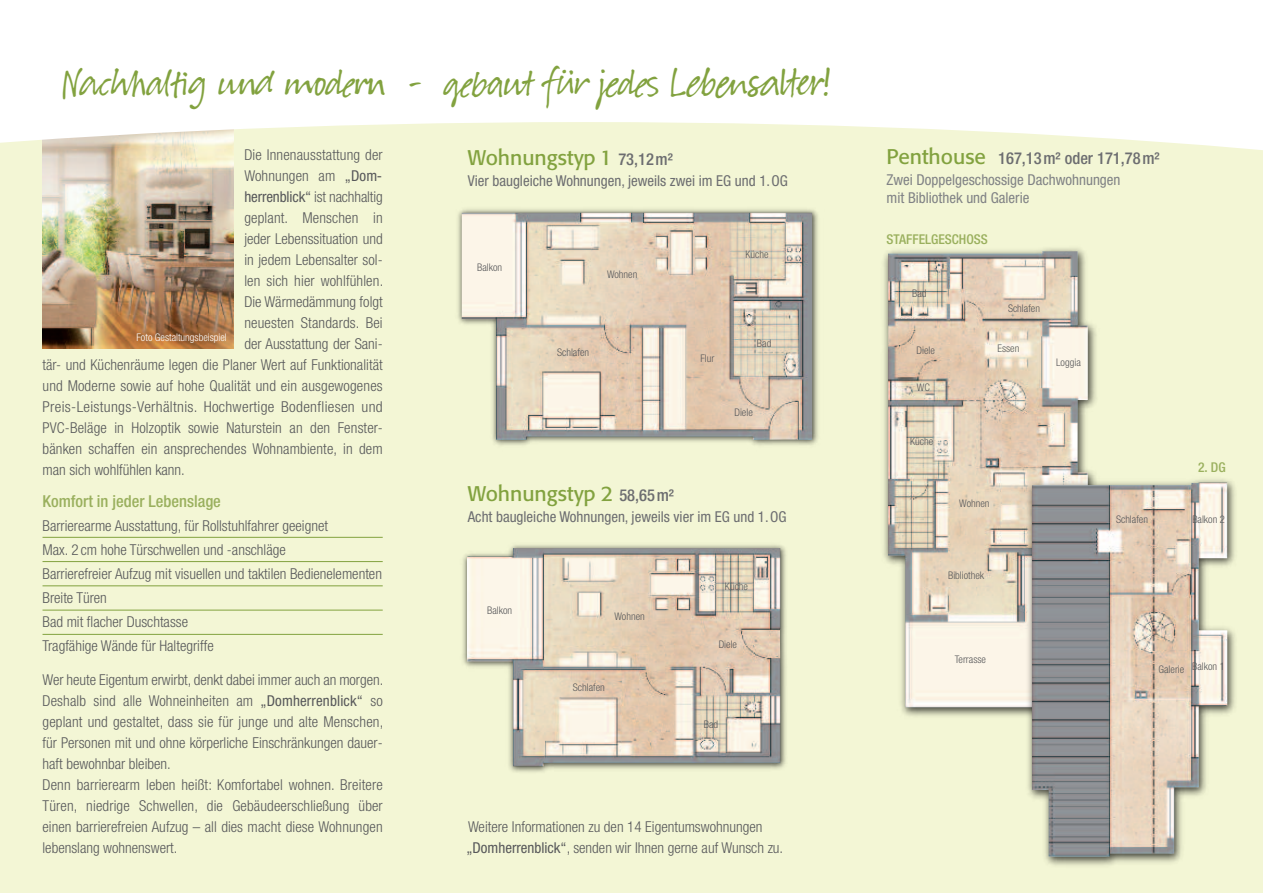
<style>
.page{position:relative;width:1263px;height:893px;background:#f3f6d5}
.page>*{position:absolute;margin:0;border:0;box-sizing:border-box;transform-origin:0 0}
.t1{font:49.5px "Suomi Hand Script";color:#82a23f}
.t2{font:21px "Formata BQ";color:#82a23f}
.t3{font:500 condensed 16.5px "Helvetica Neue LT";color:#6c6d70}
.t4{font:500 condensed 16.5px "Helvetica Neue LT";color:#9ab05e}
.t5{font:300 condensed 15px/21px "Helvetica Neue LT";letter-spacing:.005em;color:#57585a}
.t6{font:condensed 15px "Helvetica Neue LT";color:#6c6d70}
.t7{font:condensed 15px/18px "Helvetica Neue LT";color:#808285}
.t8{font:500 condensed 13.5px "Helvetica Neue LT";color:#9ab05e}
.t9{font:300 condensed 10.5px "Helvetica Neue LT";color:#57585a}
.t10{font:300 condensed 10.5px "Helvetica Neue LT";color:#fff}
.s1{font-weight:400}
.s2{font-family:"Helvetica Neue LT";font-weight:500;font-stretch:condensed;font-size:16.5px;color:#6c6d70}
.s3{font-family:"Formata BQ";font-weight:400;font-stretch:normal;font-size:21px;color:#82a23f}
</style>
<div class="page">
<hr style="left:43px;top:634px;width:340px;height:1px;background:#82a23f">
<hr style="left:43px;top:610px;width:340px;height:1px;background:#82a23f">
<hr style="left:43px;top:585px;width:340px;height:1px;background:#82a23f">
<hr style="left:43px;top:561px;width:340px;height:1px;background:#82a23f">
<hr style="left:43px;top:537px;width:340px;height:1px;background:#82a23f">
<img style="left:43px;top:157px;width:191px;height:192px">
<img style="left:883px;top:248px;width:214px;height:469px">
<img style="left:888px;top:251px;width:200px;height:457px">
<img style="left:1007px;top:467px;width:228px;height:399px">
<img style="left:1032px;top:483px;width:195px;height:374px">
<img style="left:458px;top:209px;width:360px;height:237px">
<img style="left:462px;top:213px;width:350px;height:227px">
<img style="left:462px;top:545px;width:324px;height:227px">
<img style="left:467px;top:548px;width:314px;height:218px">
<svg style="left:0;top:0;width:1263px;height:157px;fill:#fff"></svg>
<h1 class="t1" style="left:62px;top:48px;width:770px">Nachhaltig und moдrn - гbaut für јдs Lebнsaltр!</h1>
<p class="t5" style="left:244px;top:145px;width:140px">Die Innenausstattung der</p>
<p class="t5" style="left:244px;top:166px;width:139px">Wohnungen am <span class="s1">„Dom-</span></p>
<p class="t5" style="left:244px;top:187px;width:140px"><span class="s1">herrenblick“</span> ist nachhaltig</p>
<p class="t5" style="left:244px;top:208px;width:140px">geplant. Menschen in</p>
<p class="t5" style="left:244px;top:229px;width:140px">jeder Lebenssituation und</p>
<p class="t5" style="left:244px;top:250px;width:140px">in jedem Lebensalter sol-</p>
<p class="t5" style="left:244px;top:271px;width:140px">len sich hier wohlfühlen.</p>
<p class="t5" style="left:244px;top:292px;width:140px">Die Wärmedämmung folgt</p>
<p class="t5" style="left:244px;top:313px;width:140px">neuesten Standards. Bei</p>
<p class="t5" style="left:244px;top:334px;width:140px">der Ausstattung der Sani-</p>
<p class="t5" style="left:43px;top:355px;width:342px">tär- und Küchenräume legen die Planer Wert auf Funktionalität</p>
<p class="t5" style="left:43px;top:376px;width:342px">und Moderne sowie auf hohe Qualität und ein ausgewogenes</p>
<p class="t5" style="left:43px;top:397px;width:342px">Preis-Leistungs-Verhältnis. Hochwertige Bodenfliesen und</p>
<p class="t5" style="left:43px;top:418px;width:342px">PVC-Beläge in Holzoptik sowie Naturstein an den Fenster-</p>
<p class="t5" style="left:43px;top:439px;width:342px">bänken schaffen ein ansprechendes Wohnambiente, in dem</p>
<p class="t5" style="left:43px;top:460px;width:144px">man sich wohlfühlen kann.</p>
<p class="t10" style="left:137px;top:334px;width:92px">Foto Gestaltungsbeispiel</p>
<p class="t4" style="left:43px;top:495px;width:180px">Komfort in jeder Lebenslage</p>
<p class="t5" style="left:43px;top:514px;width:341px;line-height:24px">Barrierearme Ausstattung, für Rollstuhlfahrer geeignet<br>Max. 2 cm hohe Türschwellen und -anschläge<br>Barrierefreier Aufzug mit visuellen und taktilen Bedienelementen Breite Türen<br>Bad mit flacher Duschtasse<br>Tragfähige Wände für Haltegriffe</p>
<p class="t5" style="left:43px;top:671px;width:342px">Wer heute Eigentum erwirbt, denkt dabei immer auch an morgen.<br>Deshalb sind alle Wohneinheiten am <span class="s1">„Domherrenblick“</span> so geplant und gestaltet, dass sie für junge und alte Menschen, für Personen mit und ohne körperliche Einschränkungen dauer&shy;haft bewohnbar bleiben.<br>Denn barrierearm leben heißt: Komfortabel wohnen. Breitere Türen, niedrige Schwellen, die Gebäudeerschließung über einen barrierefreien Aufzug – all dies macht diese Wohnungen lebenslang wohnenswert.</p>
<h2 class="t2" style="left:468px;top:146px;width:207px">Wohnungstyp 1 <span class="s2">73,12m²</span></h2>
<p class="t6" style="left:468px;top:175px;width:322px">Vier baugleiche Wohnungen, jeweils zwei im EG und 1.OG</p>
<p class="t9" style="left:477px;top:264px;width:27px">Balkon</p>
<p class="t9" style="left:607px;top:271px;width:32px">Wohnen</p>
<p class="t9" style="left:557px;top:349px;width:34px">Schlafen</p>
<p class="t9" style="left:745px;top:251px;width:25px">Küche</p>
<p class="t9" style="left:700px;top:354px;width:15px">Flur</p>
<p class="t9" style="left:757px;top:340px;width:16px">Bad</p>
<p class="t9" style="left:734px;top:409px;width:20px">Diele</p>
<h2 class="t2" style="left:468px;top:482px;width:208px">Wohnungstyp 2 <span class="s2">58,65m²</span></h2>
<p class="t6" style="left:468px;top:512px;width:320px">Acht baugleiche Wohnungen, jeweils vier im EG und 1.OG</p>
<p class="t9" style="left:487px;top:606px;width:27px">Balkon</p>
<p class="t9" style="left:614px;top:613px;width:32px">Wohnen</p>
<p class="t9" style="left:573px;top:684px;width:34px">Schlafen</p>
<p class="t9" style="left:725px;top:583px;width:25px">Küche</p>
<p class="t9" style="left:719px;top:641px;width:20px">Diele</p>
<p class="t9" style="left:704px;top:721px;width:16px">Bad</p>
<p class="t5" style="left:466px;top:818px;width:318px">Weitere Informationen zu den 14 Eigentumswohnungen <span class="s1">„Domherrenblick“</span>, senden wir Ihnen gerne auf Wunsch zu.</p>
<p class="t3" style="left:886px;top:153px;width:275px"><span class="s3">Penthouse</span> 167,13m² oder 171,78m²</p>
<p class="t7" style="left:887px;top:172px;width:235px">Zwei Doppelgeschossige Dachwohnungen mit Bibliothek und Galerie</p>
<p class="t8" style="left:887px;top:234px;width:103px">STAFFELGESCHOSS</p>
<p class="t9" style="left:912px;top:289px;width:16px">Bad</p>
<p class="t9" style="left:1008px;top:305px;width:34px">Schlafen</p>
<p class="t9" style="left:916px;top:346px;width:20px">Diele</p>
<p class="t9" style="left:997px;top:344px;width:23px">Essen</p>
<p class="t9" style="left:917px;top:384px;width:15px">WC</p>
<p class="t9" style="left:910px;top:437px;width:25px">Küche</p>
<p class="t9" style="left:959px;top:499px;width:32px">Wohnen</p>
<p class="t9" style="left:948px;top:571px;width:38px">Bibliothek</p>
<p class="t9" style="left:955px;top:656px;width:33px">Terrasse</p>
<p class="t9" style="left:1056px;top:358px;width:26px">Loggia</p>
<p class="t9" style="left:1116px;top:515px;width:34px">Schlafen</p>
<p class="t8" style="left:1198px;top:463px;width:29px">2. DG</p>
<p class="t9" style="left:1192px;top:515px;width:34px">Balkon 2</p>
<p class="t9" style="left:1158px;top:664px;width:68px">Galerie Balkon 1</p>
</div>
